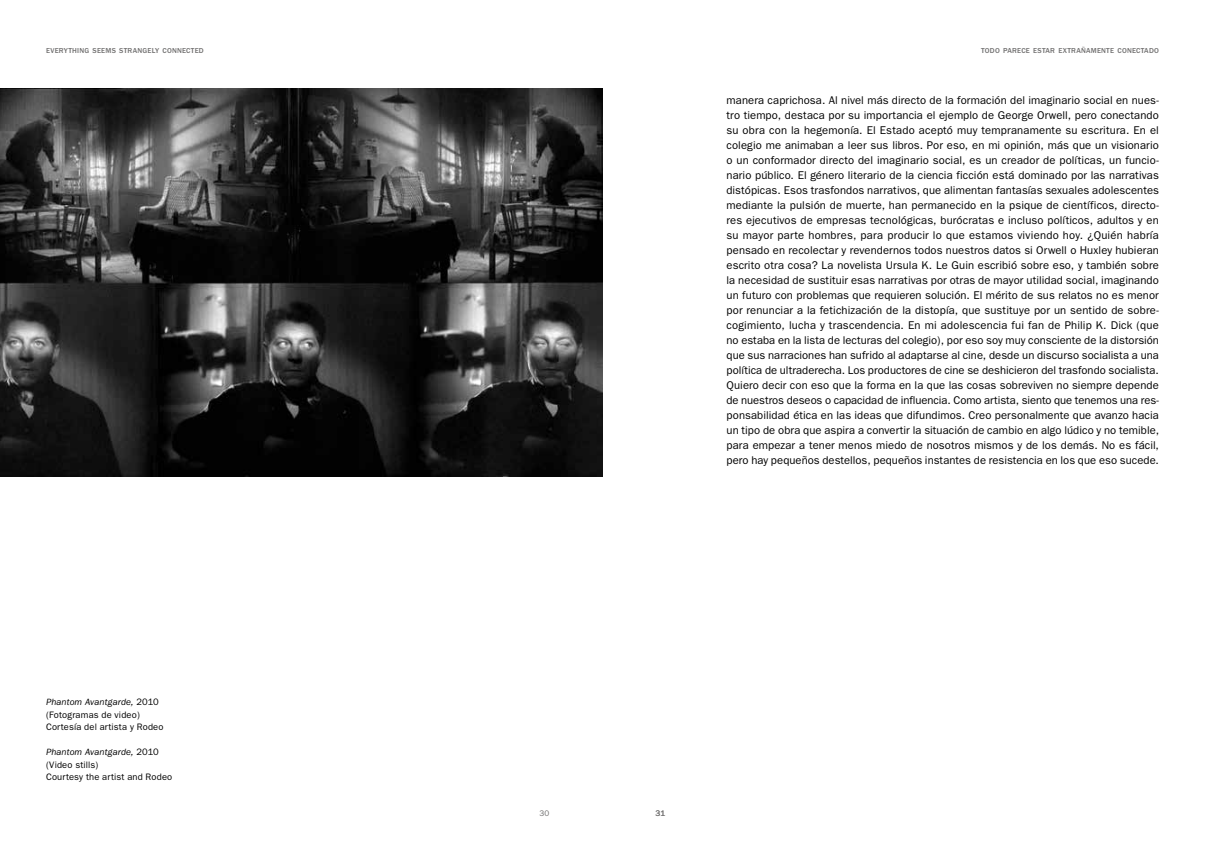
<style>
.page{position:relative;width:1205px;height:851px;background:#fff}
.page>*{position:absolute;margin:0;border:0;box-sizing:border-box;transform-origin:0 0}
.t1{font:11.25px/15px "Franklin Gothic";color:#000;text-align:justify}
.t2{font:9.38px/12.5px "Franklin Gothic";letter-spacing:.015em;color:#000}
.t3{font:8.12px "Franklin Gothic";color:#706f6f}
.t4{font:500 7.38px "Franklin Gothic";letter-spacing:.03em;color:#706f6f}
.s1{font-style:italic}
</style>
<div class="page">
<img style="left:0;top:89px;width:602px;height:388px">
<p class="t4" style="left:46px;top:46px;width:159px">EVERYTHING SEEMS STRANGELY CONNECTED</p>
<p class="t2" style="left:46px;top:695px;width:119px"><span class="s1">Phantom Avantgarde,</span> 2010 (Fotogramas de video)<br>Cortesía del artista y Rodeo</p>
<p class="t2" style="left:46px;top:745px;width:128px"><span class="s1">Phantom Avantgarde,</span> 2010 (Video stills)<br>Courtesy the artist and Rodeo</p>
<p class="t4" style="left:981px;top:46px;width:179px">TODO PARECE ESTAR EXTRAÑAMENTE CONECTADO</p>
<p class="t1" style="left:726px;top:92px;width:434px">manera caprichosa. Al nivel más directo de la formación del imaginario social en nues&shy;tro tiempo, destaca por su importancia el ejemplo de George Orwell, pero conectando su obra con la hegemonía. El Estado aceptó muy tempranamente su escritura. En el colegio me animaban a leer sus libros. Por eso, en mi opinión, más que un visionario o un conformador directo del imaginario social, es un creador de políticas, un funcio&shy;nario público. El género literario de la ciencia ficción está dominado por las narrativas distópicas. Esos trasfondos narrativos, que alimentan fantasías sexuales adolescentes mediante la pulsión de muerte, han permanecido en la psique de científicos, directo&shy;res ejecutivos de empresas tecnológicas, burócratas e incluso políticos, adultos y en su mayor parte hombres, para producir lo que estamos viviendo hoy. ¿Quién habría pensado en recolectar y revendernos todos nuestros datos si Orwell o Huxley hubieran escrito otra cosa? La novelista Ursula K. Le Guin escribió sobre eso, y también sobre la necesidad de sustituir esas narrativas por otras de mayor utilidad social, imaginando un futuro con problemas que requieren solución. El mérito de sus relatos no es menor por renunciar a la fetichización de la distopía, que sustituye por un sentido de sobre&shy;cogimiento, lucha y trascendencia. En mi adolescencia fui fan de Philip K. Dick (que no estaba en la lista de lecturas del colegio), por eso soy muy consciente de la distorsión que sus narraciones han sufrido al adaptarse al cine, desde un discurso socialista a una política de ultraderecha. Los productores de cine se deshicieron del trasfondo socialista.<br>Quiero decir con eso que la forma en la que las cosas sobreviven no siempre depende de nuestros deseos o capacidad de influencia. Como artista, siento que tenemos una res&shy;ponsabilidad ética en las ideas que difundimos. Creo personalmente que avanzo hacia un tipo de obra que aspira a convertir la situación de cambio en algo lúdico y no temible, para empezar a tener menos miedo de nosotros mismos y de los demás. No es fácil, pero hay pequeños destellos, pequeños instantes de resistencia en los que eso sucede.</p>
<p class="t3" style="left:539px;top:808px;width:11px">30</p>
<p class="t3" style="left:656px;top:808px;width:11px">31</p>
</div>
